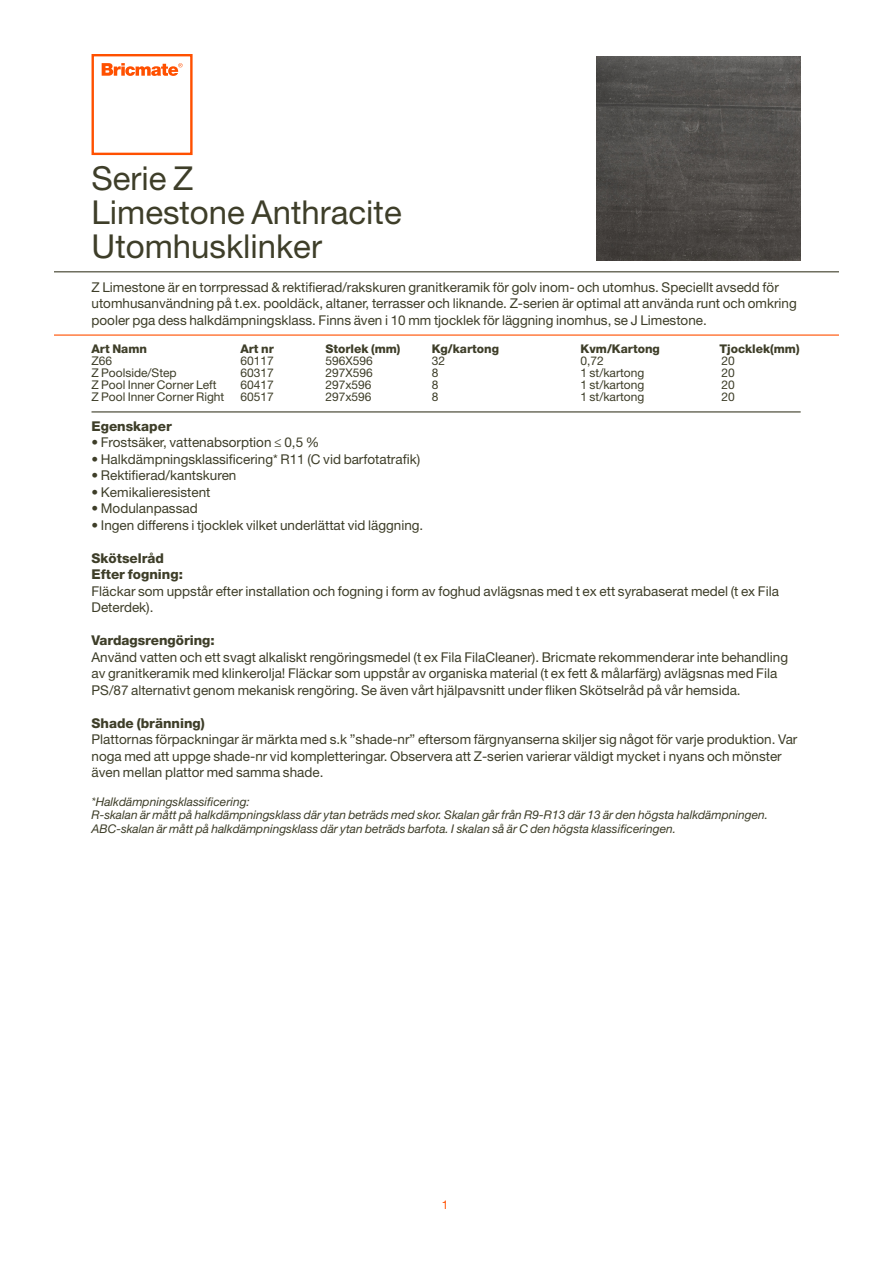
<style>
.page{position:relative;width:893px;height:1263px;background:#fff}
.page>*{position:absolute;margin:0;border:0;box-sizing:border-box;transform-origin:0 0}
.bröd_8_8{font:33px/33.8px "Helvetica Neue LT Std";color:#3e3e29}
.bröd_8_8-2{font:13.5px/16.5px "Helvetica Neue LT Std";color:#3e3e29}
.bröd_8_8-3{font:800 13.5px "Helvetica Neue LT Std";color:#3e3e29}
.bröd_8_8-4{font:italic 12px/13.5px "Helvetica Neue LT Std";color:#3e3e29}
.Styckeformat_2{font:12px "Helvetica Neue LT Std";color:#3e3e29}
.bröd_8_8-5{font:800 12px "Helvetica Neue LT Std";color:#3e3e29}
.bröd_8_8-6{font:12px "Helvetica Neue LT Std";color:#ff5000}
</style>
<div class="page">
<div style="left:92px;top:54px;width:101px;height:101px;border:2px solid #ff5000"></div>
<img style="left:597px;top:56px;width:204px;height:204px">
<hr style="left:54px;top:271px;width:785px;height:1px;background:#3e3e29">
<hr style="left:54px;top:334px;width:785px;height:2px;background:#ff5000">
<hr style="left:92px;top:411px;width:709px;height:1px;background:#3e3e29">
<svg style="left:102px;top:63px;width:81px;height:13px"></svg>
<p class="bröd_8_8" style="left:92px;top:161px;width:312px">Serie Z<br>Limestone Anthracite</p>
<p class="bröd_8_8" style="left:92px;top:229px;width:232px">Utomhusklinker</p>
<p class="bröd_8_8-2" style="left:92px;top:279px;width:707px">Z Limestone är en torrpressad &amp; rektifierad/rakskuren granitkeramik för golv inom- och utomhus. Speciellt avsedd för utomhusanvändning på t.ex. pooldäck, altaner, terrasser och liknande. Z-serien är optimal att använda runt och omkring pooler pga dess halkdämpningsklass. Finns även i 10 mm tjocklek för läggning inomhus, se J Limestone.</p>
<p class="bröd_8_8-5" style="left:92px;top:342px;width:57px">Art Namn</p>
<p class="bröd_8_8-5" style="left:240px;top:342px;width:35px">Art nr</p>
<p class="bröd_8_8-5" style="left:325px;top:342px;width:77px">Storlek (mm)</p>
<p class="bröd_8_8-5" style="left:432px;top:342px;width:69px">Kg/kartong</p>
<p class="bröd_8_8-5" style="left:581px;top:342px;width:81px">Kvm/Kartong</p>
<p class="bröd_8_8-5" style="left:719px;top:342px;width:82px">Tjocklek(mm)</p>
<p class="Styckeformat_2" style="left:92px;top:354px;width:22px">Z66</p>
<p class="Styckeformat_2" style="left:240px;top:354px;width:35px">60117</p>
<p class="Styckeformat_2" style="left:325px;top:354px;width:49px">596X596</p>
<p class="Styckeformat_2" style="left:432px;top:354px;width:15px">32</p>
<p class="Styckeformat_2" style="left:581px;top:354px;width:25px">0,72</p>
<p class="Styckeformat_2" style="left:722px;top:354px;width:15px">20</p>
<p class="Styckeformat_2" style="left:92px;top:366px;width:87px">Z Poolside/Step</p>
<p class="Styckeformat_2" style="left:240px;top:366px;width:35px">60317</p>
<p class="Styckeformat_2" style="left:325px;top:366px;width:49px">297X596</p>
<p class="Styckeformat_2" style="left:432px;top:366px;width:8px">8</p>
<p class="Styckeformat_2" style="left:581px;top:366px;width:65px">1 st/kartong</p>
<p class="Styckeformat_2" style="left:722px;top:366px;width:15px">20</p>
<p class="Styckeformat_2" style="left:92px;top:378px;width:127px">Z Pool Inner Corner Left</p>
<p class="Styckeformat_2" style="left:240px;top:378px;width:35px">60417</p>
<p class="Styckeformat_2" style="left:325px;top:378px;width:48px">297x596</p>
<p class="Styckeformat_2" style="left:432px;top:378px;width:8px">8</p>
<p class="Styckeformat_2" style="left:581px;top:378px;width:65px">1 st/kartong</p>
<p class="Styckeformat_2" style="left:722px;top:378px;width:15px">20</p>
<p class="Styckeformat_2" style="left:92px;top:390px;width:134px">Z Pool Inner Corner Right</p>
<p class="Styckeformat_2" style="left:240px;top:390px;width:35px">60517</p>
<p class="Styckeformat_2" style="left:325px;top:390px;width:48px">297x596</p>
<p class="Styckeformat_2" style="left:432px;top:390px;width:8px">8</p>
<p class="Styckeformat_2" style="left:581px;top:390px;width:65px">1 st/kartong</p>
<p class="Styckeformat_2" style="left:722px;top:390px;width:15px">20</p>
<p class="bröd_8_8-3" style="left:92px;top:418px;width:82px">Egenskaper</p>
<p class="bröd_8_8-2" style="left:92px;top:434px;width:229px">• Frostsäker, vattenabsorption ≤ 0,5 %</p>
<p class="bröd_8_8-2" style="left:92px;top:450px;width:330px">• Halkdämpningsklassificering* R11 (C vid barfotatrafik)</p>
<p class="bröd_8_8-2" style="left:92px;top:467px;width:146px">• Rektifierad/kantskuren</p>
<p class="bröd_8_8-2" style="left:92px;top:483px;width:120px">• Kemikalieresistent</p>
<p class="bröd_8_8-2" style="left:92px;top:500px;width:108px">• Modulanpassad</p>
<p class="bröd_8_8-2" style="left:92px;top:516px;width:333px">• Ingen differens i tjocklek vilket underlättat vid läggning.</p>
<p class="bröd_8_8-3" style="left:92px;top:550px;width:74px">Skötselråd</p>
<p class="bröd_8_8-3" style="left:92px;top:566px;width:93px">Efter fogning:</p>
<p class="bröd_8_8-2" style="left:92px;top:582px;width:689px">Fläckar som uppstår efter installation och fogning i form av foghud avlägsnas med t ex ett syrabaserat medel (t ex Fila<br>Deterdek).</p>
<p class="bröd_8_8-3" style="left:92px;top:632px;width:125px">Vardagsrengöring:</p>
<p class="bröd_8_8-2" style="left:92px;top:648px;width:698px">Använd vatten och ett svagt alkaliskt rengöringsmedel (t ex Fila FilaCleaner). Bricmate rekommenderar inte behandling av granitkeramik med klinkerolja! Fläckar som uppstår av organiska material (t ex fett &amp; målarfärg) avlägsnas med Fila<br>PS/87 alternativt genom mekanisk rengöring. Se även vårt hjälpavsnitt under fliken Skötselråd på vår hemsida.</p>
<p class="bröd_8_8-3" style="left:92px;top:715px;width:115px">Shade (bränning)</p>
<p class="bröd_8_8-2" style="left:92px;top:731px;width:707px">Plattornas förpackningar är märkta med s.k ”shade-nr” eftersom färgnyanserna skiljer sig något för varje produktion. Var noga med att uppge shade-nr vid kompletteringar. Observera att Z-serien varierar väldigt mycket i nyans och mönster även mellan plattor med samma shade.</p>
<p class="bröd_8_8-4" style="left:92px;top:794px;width:160px">*Halkdämpningsklassificering:</p>
<p class="bröd_8_8-4" style="left:92px;top:808px;width:678px">R-skalan är mått på halkdämpningsklass där ytan beträds med skor. Skalan går från R9-R13 där 13 är den högsta halkdämpningen.<br>ABC-skalan är mått på halkdämpningsklass där ytan beträds barfota. I skalan så är C den högsta klassificeringen.</p>
<p class="bröd_8_8-6" style="left:442px;top:1197px;width:8px">1</p>
</div>
